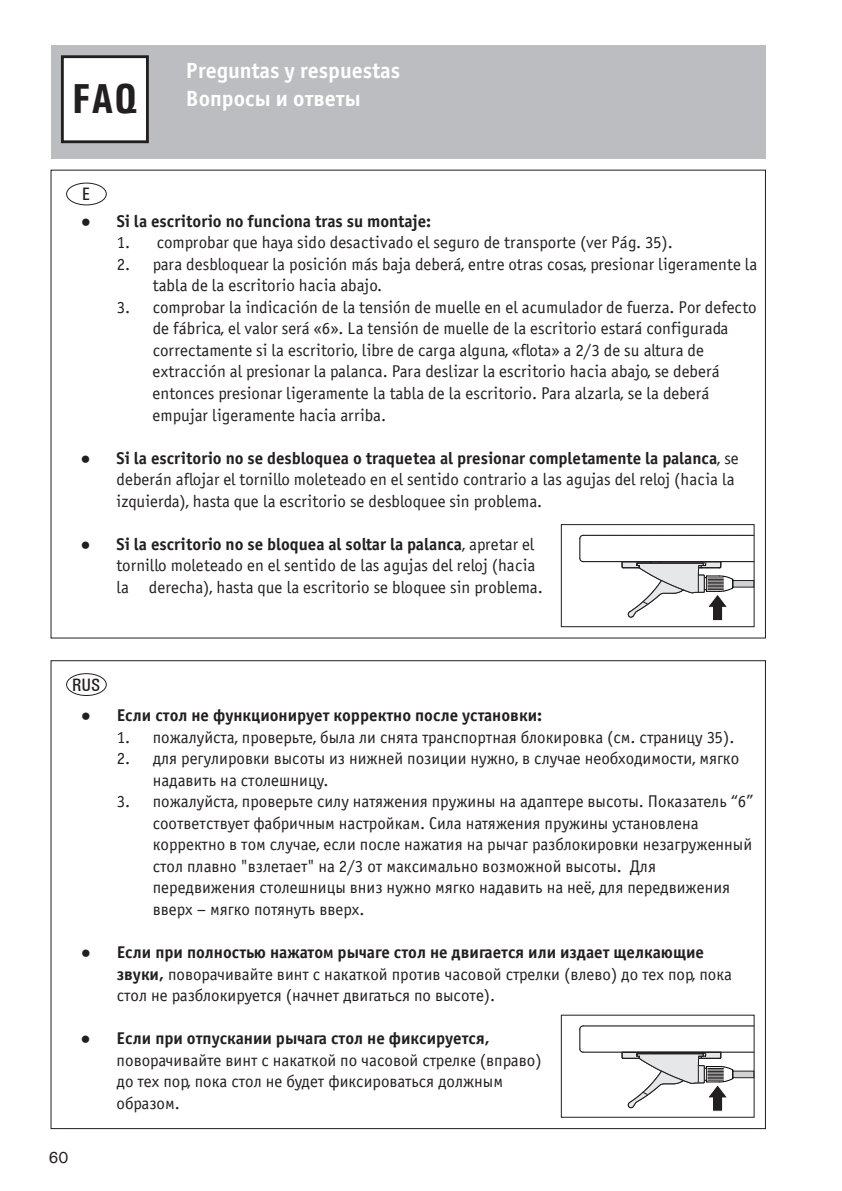
<style>
.page{position:relative;width:842px;height:1191px;background:#fff}
.page>*{position:absolute;margin:0;border:0;box-sizing:border-box;transform-origin:0 0}
.t1{font:22px/27.8px "Officina Sans Bold TT";color:#fff}
.t2{font:500 condensed 18px "Univers";color:#231f20;scale:1.04 1}
.t3{font:17px/21.6px "Officina Sans Book TT";color:#231f20}
.t4{font:17px "Officina Sans Bold TT";color:#231f20}
.t5{font:500 16px "Univers";color:#231f20}
.s1{font-family:"Univers";font-weight:700;font-stretch:condensed;font-size:42px;color:#231f20}
.s2{font-family:"Arial"}
.s3{font-family:"Officina Sans Book TT"}
.s4{font-family:"Officina Sans Bold TT"}
</style>
<div class="page">
<div style="left:66px;top:673px;width:41px;height:23px;background:#fff;border:1px solid #231f20;border-radius:50%"></div>
<div style="left:732px;top:1070px;width:22px;height:8px;background:#d1d2d4;border:1px solid #231f20"></div>
<svg style="left:621px;top:1052px;width:113px;height:78px"></svg>
<hr style="left:583px;top:1025px;width:171px;height:1px;background:#231f20">
<hr style="left:583px;top:1051px;width:171px;height:1px;background:#231f20">
<svg style="left:579px;top:1025px;width:5px;height:28px"></svg>
<div style="left:51px;top:45px;width:714px;height:114px;background:#bcbdc0"></div>
<div style="left:61px;top:55px;width:88px;height:88px;background:#fff;border:3px solid #231f20"></div>
<div style="left:66px;top:183px;width:41px;height:22px;background:#fff;border:1px solid #231f20;border-radius:50%"></div>
<div style="left:561px;top:524px;width:193px;height:103px;border:1px solid #231f20"></div>
<div style="left:732px;top:580px;width:22px;height:7px;background:#d1d2d4;border:1px solid #231f20"></div>
<svg style="left:621px;top:562px;width:113px;height:100px"></svg>
<hr style="left:583px;top:535px;width:171px;height:1px;background:#231f20">
<hr style="left:583px;top:561px;width:171px;height:1px;background:#231f20">
<svg style="left:579px;top:534px;width:5px;height:29px"></svg>
<p class="t1" style="left:72px;top:57px;width:329px;text-indent:114px">Preguntas y respuestas<br><span class="s1">FAQ</span> Вопросы и ответы</p>
<p class="t2" style="left:82px;top:183px;width:9px">E</p>
<p class="t4" style="left:81px;top:210px;width:352px"><span class="s2">●</span> Si la escritorio no funciona tras su montaje:</p>
<p class="t3" style="left:117px;top:232px;width:558px">1. comprobar que haya sido desactivado el seguro de transporte (ver Pág. 35).</p>
<p class="t3" style="left:153px;top:253px;width:606px;text-indent:-36px">2. para desbloquear la posición más baja deberá, entre otras cosas, presionar ligeramente la tabla de la escritorio hacia abajo.</p>
<p class="t3" style="left:153px;top:296px;width:605px;text-indent:-36px">3. comprobar la indicación de la tensión de muelle en el acumulador de fuerza. Por defecto de fábrica, el valor será «6». La tensión de muelle de la escritorio estará configurada correctamente si la escritorio, libre de carga alguna, «flota» a 2/3 de su altura de extracción al presionar la palanca. Para deslizar la escritorio hacia abajo, se deberá entonces presionar ligeramente la tabla de la escritorio. Para alzarla, se la deberá empujar ligeramente hacia arriba.</p>
<p class="t4" style="left:81px;top:447px;width:660px"><span class="s2">●</span> Si la escritorio no se desbloquea o traquetea al presionar completamente la palanca<span class="s3">, se</span></p>
<p class="t3" style="left:117px;top:469px;width:620px">deberán aflojar el tornillo moleteado en el sentido contrario a las agujas del reloj (hacia la izquierda), hasta que la escritorio se desbloquee sin problema.</p>
<p class="t4" style="left:81px;top:533px;width:455px"><span class="s2">●</span> Si la escritorio no se bloquea al soltar la palanca<span class="s3">, apretar el</span></p>
<p class="t3" style="left:117px;top:555px;width:428px">tornillo moleteado en el sentido de las agujas del reloj (hacia la derecha), hasta que la escritorio se bloquee sin problema.</p>
<p class="t2" style="left:72px;top:674px;width:28px">RUS</p>
<p class="t4" style="left:81px;top:704px;width:463px"><span class="s2">●</span> Если стол не функционирует корректно после установки:</p>
<p class="t3" style="left:117px;top:726px;width:619px">1. пожалуйста, проверьте, была ли снята транспортная блокировка (см. страницу 35).</p>
<p class="t3" style="left:153px;top:747px;width:588px;text-indent:-36px">2. для регулировки высоты из нижней позиции нужно, в случае необходимости, мягко надавить на столешницу.</p>
<p class="t3" style="left:153px;top:790px;width:602px;text-indent:-36px">3. пожалуйста, проверьте силу натяжения пружины на адаптере высоты. Показатель “6” соответствует фабричным настройкам. Сила натяжения пружины установлена корректно в том случае, если после нажатия на рычаг разблокировки незагруженный стол плавно "взлетает" на 2/3 от максимально возможной высоты. Для передвижения столешницы вниз нужно мягко надавить на неё, для передвижения вверх – мягко потянуть вверх.</p>
<p class="t4" style="left:81px;top:941px;width:625px"><span class="s2">●</span> Если при полностью нажатом рычаге стол не двигается или издает щелкающие</p>
<p class="t3" style="left:117px;top:963px;width:617px"><span class="s4">звуки,</span> поворачивайте винт с накаткой против часовой стрелки (влево) до тех пор, пока стол не разблокируется (начнет двигаться по высоте).</p>
<p class="t4" style="left:81px;top:1028px;width:411px"><span class="s2">●</span> Если при отпускании рычага стол не фиксируется,</p>
<p class="t3" style="left:117px;top:1049px;width:426px">поворачивайте винт с накаткой по часовой стрелке (вправо) до тех пор, пока стол не будет фиксироваться должным образом.</p>
<p class="t5" style="left:49px;top:1146px;width:22px">60</p>
</div>
